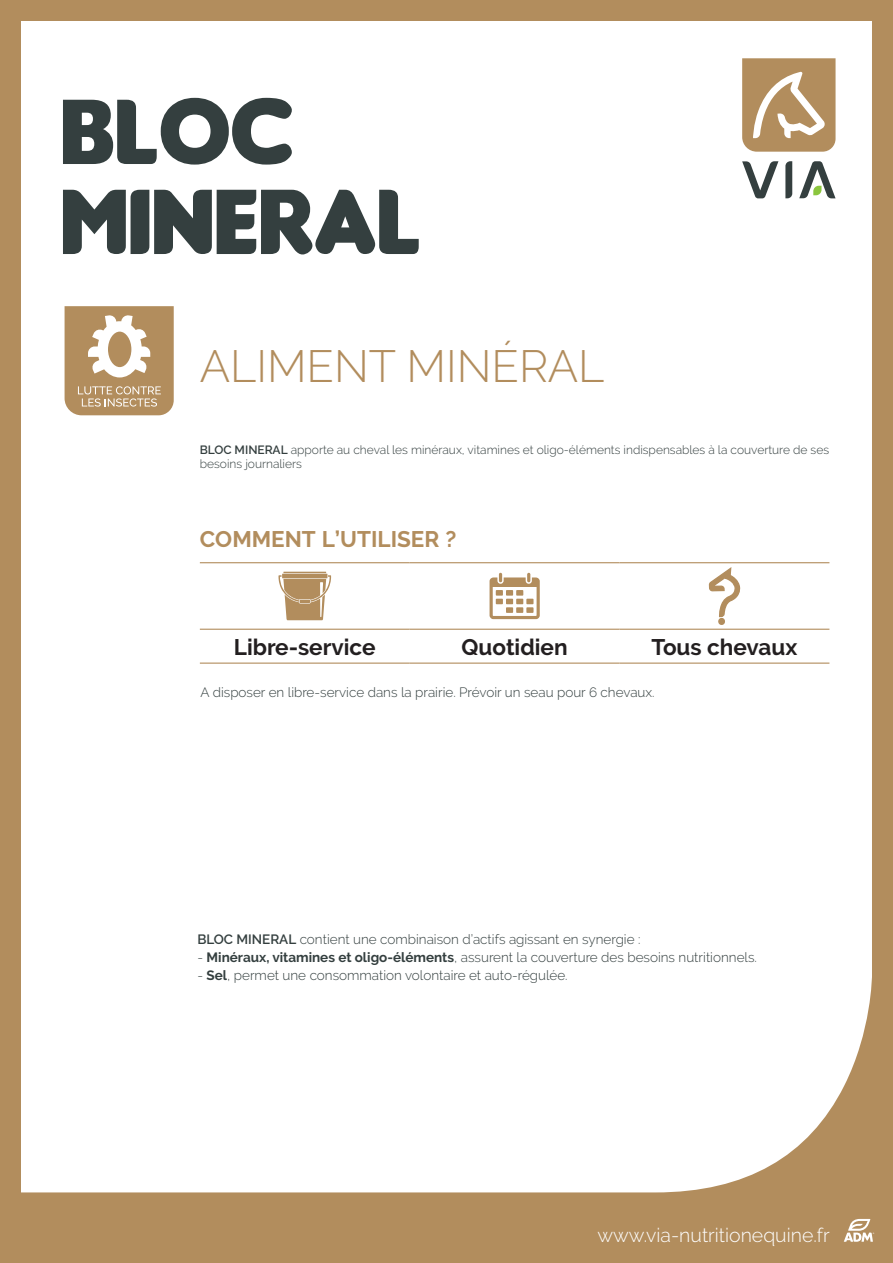
<style>
.page{position:relative;width:893px;height:1263px;background:#b28d5d}
.page>*{position:absolute;margin:0;border:0;box-sizing:border-box;transform-origin:0 0}
.t1{font:97.5px/90px "Insaniburger with Cheese";color:#343f3f}
.t2{font:300 45px "Raleway";color:#b28d5d}
.t3{font:700 22.5px "Raleway";color:#231f20}
.t4{font:700 22.5px "Raleway";color:#b28d5d}
.t5{font:300 19.5px "Raleway";color:#fff}
.t6{font:300 13.5px "Raleway";color:#343f3f}
.t7{font:300 12px/14.4px "Raleway";color:#343f3f}
.s1{font-weight:600}
.s2{font-weight:700}
</style>
<div class="page">
<div style="left:21px;top:21px;width:851px;height:1172px;background:#fff"></div>
<hr style="left:200px;top:562px;width:210px;height:1px;background:#b28d5d">
<hr style="left:410px;top:562px;width:210px;height:1px;background:#b28d5d">
<hr style="left:620px;top:562px;width:209px;height:1px;background:#b28d5d">
<hr style="left:200px;top:629px;width:210px;height:1px;background:#b28d5d">
<hr style="left:410px;top:629px;width:210px;height:1px;background:#b28d5d">
<hr style="left:620px;top:629px;width:209px;height:1px;background:#b28d5d">
<hr style="left:200px;top:662px;width:210px;height:2px;background:#b28d5d">
<hr style="left:410px;top:662px;width:210px;height:2px;background:#b28d5d">
<hr style="left:620px;top:662px;width:209px;height:2px;background:#b28d5d">
<svg style="left:278px;top:572px;width:53px;height:48px"></svg>
<svg style="left:490px;top:573px;width:50px;height:46px"></svg>
<svg style="left:708px;top:566px;width:32px;height:95px"></svg>
<svg style="left:65px;top:306px;width:109px;height:109px"></svg>
<svg style="left:742px;top:58px;width:93px;height:94px"></svg>
<svg style="left:785px;top:161px;width:7px;height:37px"></svg>
<svg style="left:799px;top:161px;width:36px;height:37px"></svg>
<svg style="left:742px;top:161px;width:36px;height:37px"></svg>
<svg style="left:844px;top:1219px;width:30px;height:23px"></svg>
<p class="t1" style="left:61px;top:85px;width:357px">BLOC<br>MINERAL</p>
<p class="t2" style="left:200px;top:340px;width:406px">ALIMENT MINÉRAL</p>
<p class="t7" style="left:200px;top:442px;width:631px"><span class="s1">BLOC MINERAL</span> apporte au cheval les minéraux, vitamines et oligo-éléments indispensables à la couverture de ses besoins journaliers</p>
<p class="t4" style="left:200px;top:526px;width:258px">COMMENT L’UTILISER ?</p>
<p class="t3" style="left:234px;top:634px;width:143px">Libre-service</p>
<p class="t3" style="left:462px;top:634px;width:108px">Quotidien</p>
<p class="t3" style="left:652px;top:634px;width:147px">Tous chevaux</p>
<p class="t6" style="left:201px;top:685px;width:456px">A disposer en libre-service dans la prairie. Prévoir un seau pour 6 chevaux.</p>
<p class="t6" style="left:197px;top:932px;width:445px"><span class="s1">BLOC MINERAL</span> contient une combinaison d’actifs agissant en synergie :</p>
<p class="t6" style="left:197px;top:950px;width:561px">- <span class="s2">Minéraux, vitamines et oligo-éléments</span>, assurent la couverture des besoins nutritionnels.</p>
<p class="t6" style="left:197px;top:968px;width:372px">- <span class="s2">Sel</span>, permet une consommation volontaire et auto-régulée.</p>
<p class="t5" style="left:597px;top:1223px;width:234px">www.via-nutritionequine.fr</p>
</div>
